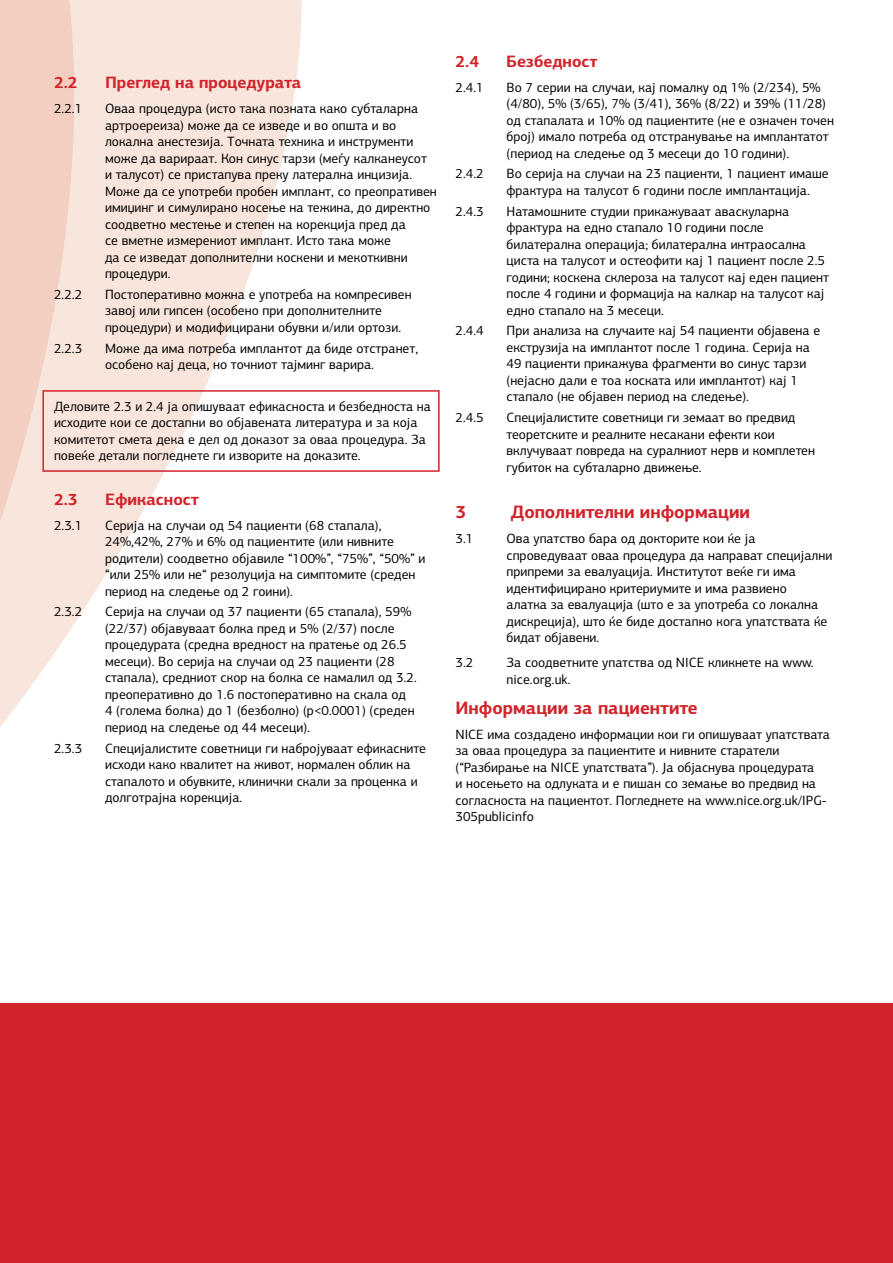
<style>
.page{position:relative;width:893px;height:1263px;background:#fff}
.page>*{position:absolute;margin:0;border:0;box-sizing:border-box;transform-origin:0 0}
.t1{font:700 18px "PF Centro Sans Pro";color:#d2232a}
.t2{font:700 16.5px "PF Centro Sans Pro";color:#d2232a}
.t3{font:13.5px/16.5px "PF Centro Sans Pro";color:#000}
</style>
<div class="page">
<svg style="left:0;top:0;width:302px;height:727px;fill:#f8e5dc"></svg>
<svg style="left:0;top:0;width:88px;height:559px;background:#f5d8cc"></svg>
<div style="left:0;top:1003px;width:893px;height:260px;background:#d2232a"></div>
<div style="left:42px;top:390px;width:398px;height:82px;border:2px solid #d2232a"></div>
<p class="t2" style="left:54px;top:72px;width:25px">2.2</p>
<p class="t2" style="left:105px;top:72px;width:198px">Преглед на процедурата</p>
<p class="t3" style="left:54px;top:100px;width:30px">2.2.1</p>
<p class="t3" style="left:105px;top:100px;width:333px">Оваа процедура (исто така позната како субталарна артроереиза) може да се изведе и во општа и во локална анестезија. Точната техника и инструменти може да варираат. Кон синус тарзи (меѓу калканеусот и талусот) се пристапува преку латерална инцизија.<br>Може да се употреби пробен имплант, со преопративен имиџинг и симулирано носење на тежина, до директно соодветно местење и степен на корекција пред да<br>се вметне измерениот имплант. Исто така може<br>да се изведат дополнителни коскени и мекоткивни процедури.</p>
<p class="t3" style="left:54px;top:286px;width:30px">2.2.2</p>
<p class="t3" style="left:105px;top:286px;width:308px">Постоперативно можна е употреба на компресивен завој или гипсен (особено при дополнителните процедури) и модифицирани обувки и/или ортози.</p>
<p class="t3" style="left:54px;top:340px;width:30px">2.2.3</p>
<p class="t3" style="left:105px;top:340px;width:315px">Може да има потреба имплантот да биде отстранет, особено кај деца, но точниот тајминг варира.</p>
<p class="t3" style="left:54px;top:398px;width:378px">Деловите 2.3 и 2.4 ја опишуваат ефикасноста и безбедноста на исходите кои се достапни во објавената литература и за која комитетот смета дека е дел од доказот за оваа процедура. За повеќе детали погледнете ги изворите на доказите.</p>
<p class="t2" style="left:54px;top:489px;width:25px">2.3</p>
<p class="t2" style="left:105px;top:489px;width:96px">Ефикасност</p>
<p class="t3" style="left:54px;top:517px;width:30px">2.3.1</p>
<p class="t3" style="left:105px;top:517px;width:322px">Серија на случаи од 54 пациенти (68 стапала), 24%,42%, 27% и 6% од пациентите (или нивните родители) соодветно објавиле “100%”, “75%”, “50%” и “или 25% или не“ резолуција на симптомите (среден период на следење од 2 гоини).</p>
<p class="t3" style="left:54px;top:604px;width:30px">2.3.2</p>
<p class="t3" style="left:105px;top:604px;width:313px">Серија на случаи од 37 пациенти (65 стапала), 59% (22/37) објавуваат болка пред и 5% (2/37) после процедурата (средна вредност на пратење од 26.5 месеци). Во серија на случаи од 23 пациенти (28 стапала), средниот скор на болка се намалил од 3.2. преоперативно до 1.6 постоперативно на скала од 4 (голема болка) до 1 (безболно) (p&lt;0.0001) (среден период на следење од 44 месеци).</p>
<p class="t3" style="left:54px;top:740px;width:30px">2.3.3</p>
<p class="t3" style="left:105px;top:740px;width:322px">Специјалистите советници ги набројуваат ефикасните исходи како квалитет на живот, нормален облик на стапалото и обувките, клинички скали за проценка и долготрајна корекција.</p>
<p class="t2" style="left:455px;top:50px;width:25px">2.4</p>
<p class="t2" style="left:506px;top:50px;width:93px">Безбедност</p>
<p class="t3" style="left:455px;top:79px;width:30px">2.4.1</p>
<p class="t3" style="left:506px;top:79px;width:329px">Во 7 серии на случаи, кај помалку од 1% (2/234), 5% (4/80), 5% (3/65), 7% (3/41), 36% (8/22) и 39% (11/28) од стапалата и 10% од пациентите (не е означен точен број) имало потреба од отстранување на имплантатот (период на следење од 3 месеци до 10 години).</p>
<p class="t3" style="left:455px;top:165px;width:30px">2.4.2</p>
<p class="t3" style="left:506px;top:165px;width:324px">Во серија на случаи на 23 пациенти, 1 пациент имаше фрактура на талусот 6 години после имплантација.</p>
<p class="t3" style="left:455px;top:203px;width:30px">2.4.3</p>
<p class="t3" style="left:506px;top:203px;width:324px">Натамошните студии прикажуваат аваскуларна фрактура на едно стапало 10 години после билатерална операција; билатерална интраосална циста на талусот и остеофити кај 1 пациент после 2.5 години; коскена склероза на талусот кај еден пациент после 4 години и формација на калкар на талусот кај едно стапало на 3 месеци.</p>
<p class="t3" style="left:455px;top:322px;width:30px">2.4.4</p>
<p class="t3" style="left:506px;top:322px;width:315px">При анализа на случаите кај 54 пациенти објавена е екструзија на имплантот после 1 година. Серија на 49 пациенти прикажува фрагменти во синус тарзи (нејасно дали е тоа коската или имплантот) кај 1 стапало (не објавен период на следење).</p>
<p class="t3" style="left:455px;top:409px;width:30px">2.4.5</p>
<p class="t3" style="left:506px;top:409px;width:310px">Специјалистите советници ги земаат во предвид теоретските и реалните несакани ефекти кои вклучуваат повреда на суралниот нерв и комплетен губиток на субталарно движење.</p>
<h1 class="t1" style="left:455px;top:501px;width:12px">3</h1>
<h1 class="t1" style="left:511px;top:501px;width:241px">Дополнителни информации</h1>
<p class="t3" style="left:455px;top:530px;width:19px">3.1</p>
<p class="t3" style="left:506px;top:530px;width:327px">Ова упатство бара од докторите кои ќе ја спроведуваат оваа процедура да направат специјални припреми за евалуација. Институтот веќе ги има идентифицирано критериумите и има развиено<br>алатка за евалуација (што е за употреба со локална дискреција), што ќе биде достапно кога упатствата ќе бидат објавени.</p>
<p class="t3" style="left:455px;top:654px;width:19px">3.2</p>
<p class="t3" style="left:506px;top:654px;width:309px">За соодветните упатства од NICE кликнете на www. nice.org.uk.</p>
<h1 class="t1" style="left:455px;top:696px;width:244px">Информации за пациентите</h1>
<p class="t3" style="left:455px;top:726px;width:376px">NICE има создадено информации кои ги опишуваат упатствата за оваа процедура за пациентите и нивните старатели (“Разбирање на NICE упатствата”). Ја објаснува процедурата<br>и носењето на одлуката и е пишан со земање во предвид на согласноста на пациентот. Погледнете на www.nice.org.uk/IPG-305publicinfo</p>
</div>
